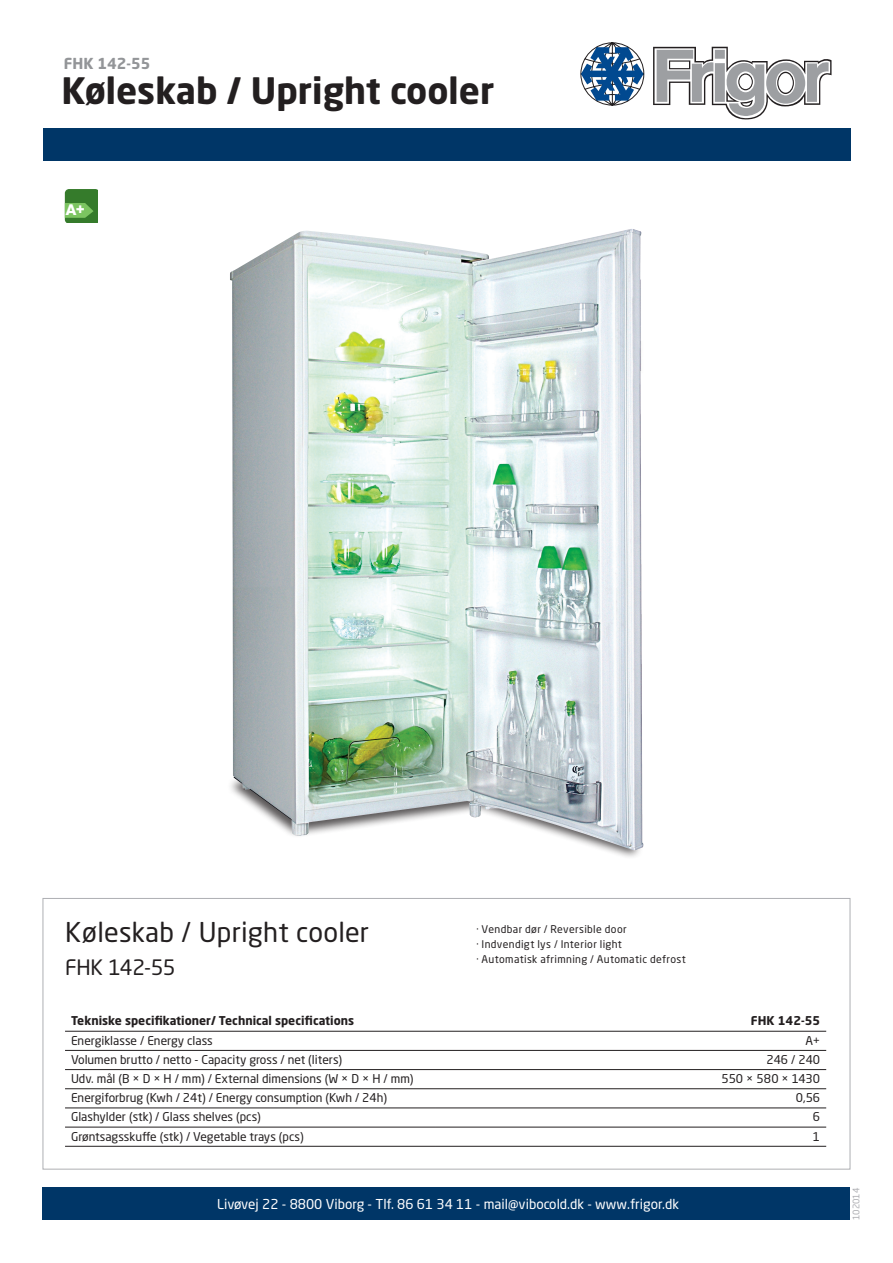
<style>
.page{position:relative;width:893px;height:1263px;background:#fff}
.page>*{position:absolute;margin:0;border:0;box-sizing:border-box;transform-origin:0 0}
.t1{font:700 36px "Neo Sans Std";color:#231f20}
.t2{font:27px "Neo Sans Std";letter-spacing:.01em;color:#231f20}
.t3{font:21px "Neo Sans Std";letter-spacing:-.01em;color:#231f20}
.t4{font:700 15px "Neo Sans Std";color:#939598}
.Kategori_opdeling{font:800 15px "Helvetica Neue LT Std";color:#fff}
.t5{font:13.5px "Neo Sans Std";color:#fff}
.t6{font:12px "Neo Sans Std";color:#231f20}
.t7{font:700 12px "Neo Sans Std";color:#231f20}
.t8{font:10.5px "Neo Sans Std";letter-spacing:.03em;color:#231f20}
.t9{font:9px "Neo Sans Std";color:#aeafb3}
</style>
<div class="page">
<div style="left:43px;top:128px;width:807px;height:32px;background:#003667"></div>
<svg style="left:653px;top:47px;width:178px;height:72px"></svg>
<svg style="left:581px;top:43px;width:63px;height:63px"></svg>
<div style="left:42px;top:1187px;width:807px;height:33px;background:#003667"></div>
<hr style="left:65px;top:1031px;width:370px;height:1px;background:#231f20">
<hr style="left:435px;top:1031px;width:391px;height:1px;background:#231f20">
<hr style="left:65px;top:1050px;width:370px;height:1px;background:#231f20">
<hr style="left:435px;top:1050px;width:391px;height:1px;background:#231f20">
<hr style="left:65px;top:1069px;width:370px;height:1px;background:#231f20">
<hr style="left:435px;top:1069px;width:391px;height:1px;background:#231f20">
<hr style="left:65px;top:1088px;width:370px;height:1px;background:#231f20">
<hr style="left:435px;top:1088px;width:391px;height:1px;background:#231f20">
<hr style="left:65px;top:1107px;width:370px;height:1px;background:#231f20">
<hr style="left:435px;top:1107px;width:391px;height:1px;background:#231f20">
<hr style="left:65px;top:1127px;width:370px;height:1px;background:#231f20">
<hr style="left:435px;top:1127px;width:391px;height:1px;background:#231f20">
<hr style="left:65px;top:1146px;width:370px;height:1px;background:#231f20">
<hr style="left:435px;top:1146px;width:391px;height:1px;background:#231f20">
<img style="left:230px;top:229px;width:414px;height:621px">
<svg style="left:65px;top:189px;width:33px;height:33px"></svg>
<p class="t4" style="left:64px;top:54px;width:88px">FHK 142-55</p>
<p class="t1" style="left:62px;top:67px;width:434px">Køleskab / Upright cooler</p>
<p class="Kategori_opdeling" style="left:66px;top:200px;width:20px">A+</p>
<p class="t2" style="left:65px;top:915px;width:306px">Køleskab / Upright cooler</p>
<p class="t3" style="left:65px;top:954px;width:112px">FHK 142-55</p>
<p class="t8" style="left:476px;top:923px;width:152px">· Vendbar dør / Reversible door</p>
<p class="t8" style="left:476px;top:938px;width:147px">· Indvendigt lys / Interior light</p>
<p class="t8" style="left:476px;top:953px;width:211px">· Automatisk afrimning / Automatic defrost</p>
<p class="t7" style="left:71px;top:1013px;width:285px">Tekniske specifikationer/ Technical specifications</p>
<p class="t7" style="left:751px;top:1013px;width:71px">FHK 142-55</p>
<p class="t6" style="left:71px;top:1033px;width:143px">Energiklasse / Energy class</p>
<p class="t6" style="left:805px;top:1033px;width:16px">A+</p>
<p class="t6" style="left:71px;top:1052px;width:273px">Volumen brutto / netto - Capacity gross / net (liters)</p>
<p class="t6" style="left:766px;top:1052px;width:55px">246 / 240</p>
<p class="t6" style="left:71px;top:1071px;width:344px">Udv. mål (B × D × H / mm) / External dimensions (W × D × H / mm)</p>
<p class="t6" style="left:721px;top:1071px;width:100px">550 × 580 × 1430</p>
<p class="t6" style="left:71px;top:1090px;width:318px">Energiforbrug (Kwh / 24t) / Energy consumption (Kwh / 24h)</p>
<p class="t6" style="left:796px;top:1090px;width:26px">0,56</p>
<p class="t6" style="left:71px;top:1109px;width:191px">Glashylder (stk) / Glass shelves (pcs)</p>
<p class="t6" style="left:813px;top:1109px;width:9px">6</p>
<p class="t6" style="left:71px;top:1129px;width:234px">Grøntsagsskuffe (stk) / Vegetable trays (pcs)</p>
<p class="t6" style="left:813px;top:1129px;width:9px">1</p>
<p class="t5" style="left:217px;top:1196px;width:464px">Livøvej 22 - 8800 Viborg - Tlf. 86 61 34 11 - mail@vibocold.dk - www.frigor.dk</p>
<p class="t9" style="left:851px;top:1220px;width:34px;rotate:-90deg">102014</p>
</div>
